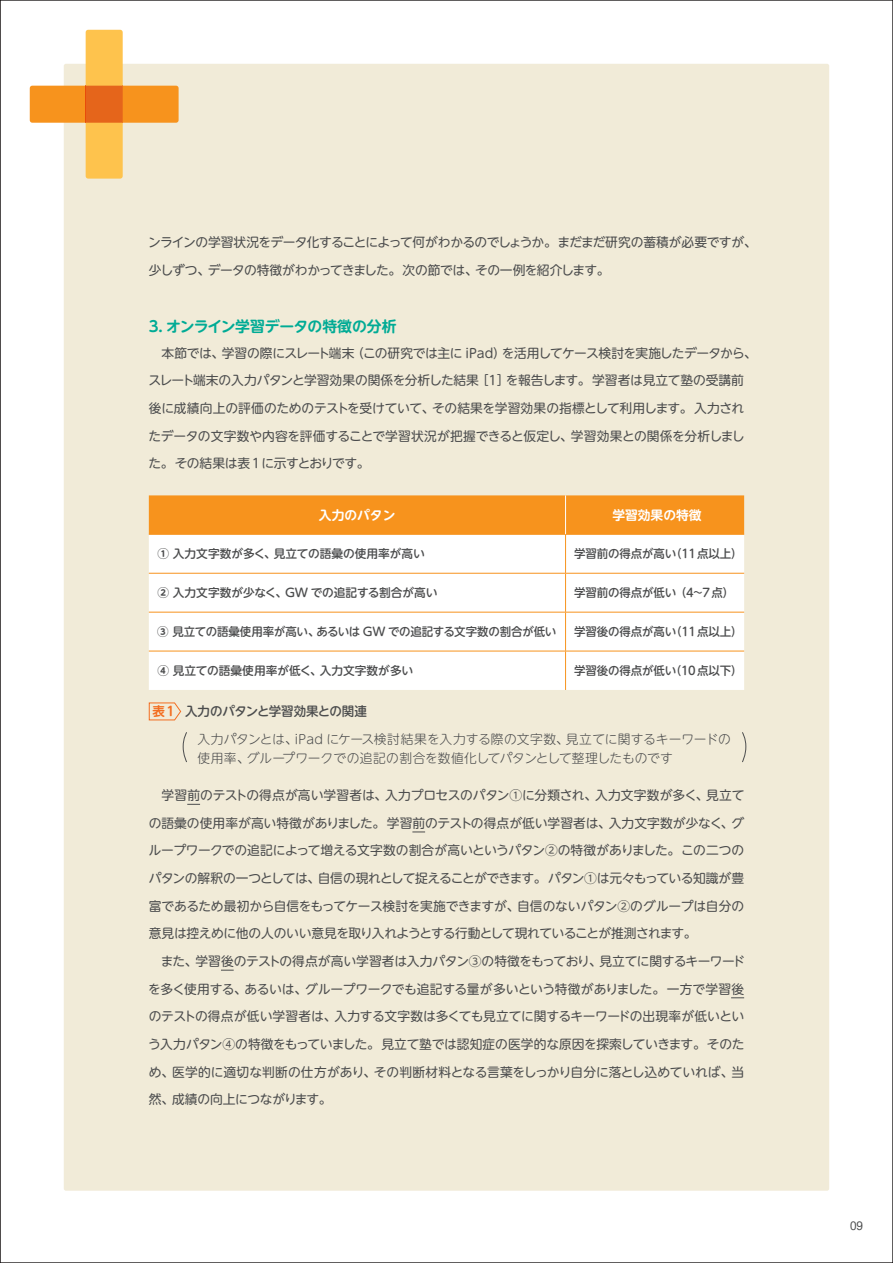
<style>
.page{position:relative;width:893px;height:1263px;background:#fff}
.page>*{position:absolute;margin:0;border:0;box-sizing:border-box;transform-origin:0 0}
.t1{font:700 14.85px "UD Shin M Go Pr 6 De";letter-spacing:-.02em;color:#00ab95}
.t2{font:12.75px/27.6px "UD Shin M Go Pr 6";letter-spacing:-.025em;color:#4b4c4d;text-align:justify}
.t3{font:12.75px/27.6px "UD Shin M Go Pr 6";letter-spacing:-.05em;color:#4b4c4d}
.t4{font:300 12.75px/19.2px "UD Shin M Go Pr 6";letter-spacing:.005em;color:#4b4c4d}
.t5{font:500 12.75px "UD Shin M Go Pr 6";letter-spacing:-.005em;color:#4b4c4d}
.t6{font:700 12.75px "UD Shin M Go Pr 6 De";color:#fff}
.t7{font:500 11.7px "UD Shin M Go Pr 6";letter-spacing:-.005em;color:#4b4c4d}
.t8{font:10.65px "Shin M Go Pr 6";color:#4b4c4d}
.s1{font-weight:700}
.s2{font-family:"UD Shin M Go Pr 6 De";font-weight:700;color:#f36e21}
</style>
<div class="page">
<div style="left:64px;top:64px;width:765px;height:1127px;background:#f1ebd8;border-radius:2px"></div>
<svg style="left:187px;top:804px;width:13px;height:1px"></svg>
<svg style="left:412px;top:832px;width:13px;height:1px"></svg>
<svg style="left:221px;top:970px;width:13px;height:1px"></svg>
<svg style="left:731px;top:997px;width:13px;height:1px"></svg>
<svg style="left:30px;top:30px;width:149px;height:149px"></svg>
<div style="left:149px;top:495px;width:595px;height:39px;background:#f7931d"></div>
<div style="left:149px;top:535px;width:595px;height:155px;background:#fff"></div>
<hr style="left:149px;top:534px;width:417px;height:1px;background:#f7931d">
<hr style="left:566px;top:534px;width:178px;height:1px;background:#f7931d">
<hr style="left:565px;top:535px;width:1px;height:38px;background:#f7931d">
<hr style="left:149px;top:573px;width:417px;height:1px;background:#f7931d">
<hr style="left:566px;top:573px;width:178px;height:1px;background:#f7931d">
<hr style="left:565px;top:573px;width:1px;height:39px;background:#f7931d">
<hr style="left:149px;top:612px;width:417px;height:1px;background:#f7931d">
<hr style="left:566px;top:612px;width:178px;height:1px;background:#f7931d">
<hr style="left:565px;top:612px;width:1px;height:39px;background:#f7931d">
<hr style="left:149px;top:651px;width:417px;height:1px;background:#f7931d">
<hr style="left:566px;top:651px;width:178px;height:1px;background:#f7931d">
<hr style="left:565px;top:651px;width:1px;height:39px;background:#f7931d">
<hr style="left:565px;top:495px;width:1px;height:39px;background:#fff">
<svg style="left:183px;top:732px;width:4px;height:30px"></svg>
<svg style="left:742px;top:732px;width:4px;height:30px"></svg>
<svg style="left:148px;top:702px;width:34px;height:19px"></svg>
<svg style="left:0;top:0;width:1px;height:1263px"></svg>
<p class="t3" style="left:148px;top:228px;width:610px">ンラインの学習状況をデータ化することによって何がわかるのでしょうか。まだまだ研究の蓄積が必要ですが、少しずつ、データの特徴がわかってきました。次の節では、その一例を紹介します。</p>
<p class="t1" style="left:149px;top:314px;width:249px">3. オンライン学習データの特徴の分析</p>
<p class="t2" style="left:148px;top:338px;width:610px;text-align:left;text-indent:13px">本節では、学習の際にスレート端末（この研究では主に iPad）を活用してケース検討を実施したデータから、スレート端末の入力パタンと学習効果の関係を分析した結果 [1] を報告します。学習者は見立て塾の受講前後に成績向上の評価のためのテストを受けていて、その結果を学習効果の指標として利用します。入力されたデータの文字数や内容を評価することで学習状況が把握できると仮定し、学習効果との関係を分析しました。その結果は表1に示すとおりです。</p>
<p class="t6" style="left:319px;top:504px;width:78px">入力のパタン</p>
<p class="t6" style="left:612px;top:504px;width:91px">学習効果の特徴</p>
<p class="t7" style="left:157px;top:544px;width:269px"><span class="s1">①</span> 入力文字数が多く、見立ての語彙の使用率が高い</p>
<p class="t7" style="left:574px;top:544px;width:170px">学習前の得点が高い（11点以上）</p>
<p class="t7" style="left:157px;top:583px;width:282px"><span class="s1">②</span> 入力文字数が少なく、GW での追記する割合が高い</p>
<p class="t7" style="left:574px;top:583px;width:161px">学習前の得点が低い（4~7点）</p>
<p class="t7" style="left:157px;top:622px;width:401px"><span class="s1">③</span> 見立ての語彙使用率が高い、あるいは GW での追記する文字数の割合が低い</p>
<p class="t7" style="left:574px;top:622px;width:170px">学習後の得点が高い（11点以上）</p>
<p class="t7" style="left:157px;top:661px;width:257px"><span class="s1">④</span> 見立ての語彙使用率が低く、入力文字数が多い</p>
<p class="t7" style="left:574px;top:661px;width:170px">学習後の得点が低い（10点以下）</p>
<p class="t5" style="left:153px;top:701px;width:216px"><span class="s2">表1</span> 入力のパタンと学習効果との関連</p>
<p class="t4" style="left:197px;top:728px;width:535px">入力パタンとは、iPad にケース検討結果を入力する際の文字数、見立てに関するキーワードの使用率、グループワークでの追記の割合を数値化してパタンとして整理したものです</p>
<p class="t2" style="left:148px;top:781px;width:598px;text-indent:13px">学習前のテストの得点が高い学習者は、入力プロセスのパタン①に分類され、入力文字数が多く、見立ての語彙の使用率が高い特徴がありました。学習前のテストの得点が低い学習者は、入力文字数が少なく、グループワークでの追記によって増える文字数の割合が高いというパタン②の特徴がありました。この二つのパタンの解釈の一つとしては、自信の現れとして捉えることができます。パタン①は元々もっている知識が豊富であるため最初から自信をもってケース検討を実施できますが、自信のないパタン②のグループは自分の意見は控えめに他の人のいい意見を取り入れようとする行動として現れていることが推測されます。</p>
<p class="t2" style="left:148px;top:946px;width:599px;text-indent:13px">また、学習後のテストの得点が高い学習者は入力パタン③の特徴をもっており、見立てに関するキーワードを多く使用する、あるいは、グループワークでも追記する量が多いという特徴がありました。一方で学習後のテストの得点が低い学習者は、入力する文字数は多くても見立てに関するキーワードの出現率が低いという入力パタン④の特徴をもっていました。見立て塾では認知症の医学的な原因を探索していきます。そのため、医学的に適切な判断の仕方があり、その判断材料となる言葉をしっかり自分に落とし込めていれば、当然、成績の向上につながります。</p>
<p class="t8" style="left:850px;top:1217px;width:14px">09</p>
</div>
